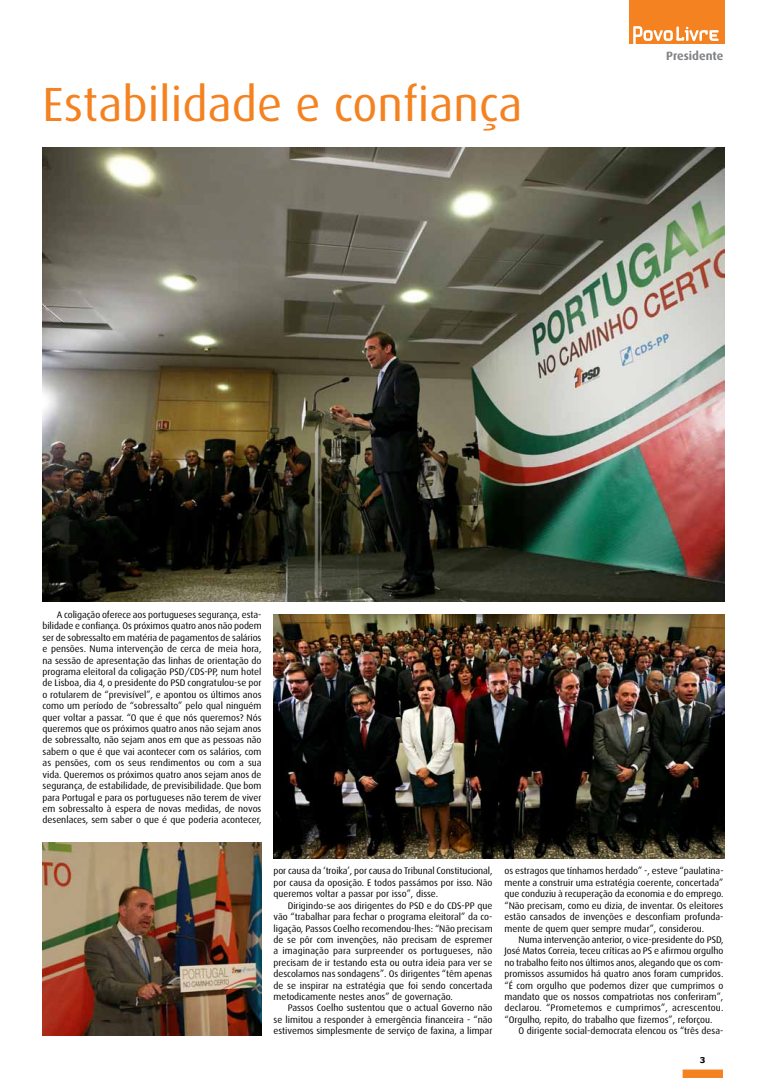
<style>
.page{position:relative;width:766px;height:1078px;background:#fff}
.page>*{position:absolute;margin:0;border:0;box-sizing:border-box;transform-origin:0 0}
.t1{font:48px "Dax";color:#f58220}
.t2{font:700 12px "Dax";color:#808285}
.t3{font:9.5px/11.4px "Dax";color:#000;text-align:justify}
.t4{font:700 8px "Verdana";color:#000}
</style>
<div class="page">
<div style="left:682px;top:1069px;width:40px;height:8px;background:#f58220;border:1px solid #f58220"></div>
<div style="left:628px;top:0;width:96px;height:44px;background:#f58220"></div>
<svg style="left:633px;top:26px;width:85px;height:18px"></svg>
<img style="left:43px;top:147px;width:681px;height:455px">
<img style="left:273px;top:614px;width:451px;height:244px">
<img style="left:43px;top:842px;width:218px;height:193px">
<h1 class="t1" style="left:43px;top:77px;width:481px">Estabilidade e confiança</h1>
<p class="t2" style="left:666px;top:49px;width:59px">Presidente</p>
<p class="t3" style="left:43px;top:609px;width:220px;text-indent:14px">A coligação oferece aos portugueses segurança, esta&shy;bilidade e confiança. Os próximos quatro anos não podem ser de sobressalto em matéria de pagamentos de salários e pensões. Numa intervenção de cerca de meia hora, na sessão de apresentação das linhas de orientação do programa eleitoral da coligação PSD/CDS-PP, num hotel de Lisboa, dia 4, o presidente do PSD congratulou-se por o rotularem de “previsível”, e apontou os últimos anos como um período de “sobressalto” pelo qual ninguém quer voltar a passar. “O que é que nós queremos? Nós queremos que os próximos quatro anos não sejam anos de sobressalto, não sejam anos em que as pessoas não sabem o que é que vai acontecer com os salários, com as pensões, com os seus rendimentos ou com a sua vida. Queremos os próximos quatro anos sejam anos de segurança, de estabilidade, de previsibilidade. Que bom para Portugal e para os portugueses não terem de viver em sobressalto à espera de novas medidas, de novos desenlaces, sem saber o que é que poderia acontecer,</p>
<p class="t3" style="left:273px;top:865px;width:220px">por causa da ‘troika’, por causa do Tribunal Constitucional, por causa da oposição. E todos passámos por isso. Não queremos voltar a passar por isso”, disse.</p>
<p class="t3" style="left:273px;top:899px;width:220px;text-indent:14px">Dirigindo-se aos dirigentes do PSD e do CDS-PP que vão “trabalhar para fechar o programa eleitoral” da co&shy;ligação, Passos Coelho recomendou-lhes: “Não precisam de se pôr com invenções, não precisam de espremer a imaginação para surpreender os portugueses, não precisam de ir testando esta ou outra ideia para ver se descolamos nas sondagens”. Os dirigentes “têm apenas de se inspirar na estratégia que foi sendo concertada metodicamente nestes anos” de governação.</p>
<p class="t3" style="left:273px;top:1002px;width:220px;text-indent:14px">Passos Coelho sustentou que o actual Governo não se limitou a responder à emergência financeira - “não estivemos simplesmente de serviço de faxina, a limpar</p>
<p class="t3" style="left:504px;top:865px;width:220px">os estragos que tínhamos herdado” -, esteve “paulatina&shy;mente a construir uma estratégia coerente, concertada” que conduziu à recuperação da economia e do emprego. “Não precisam, como eu dizia, de inventar. Os eleitores estão cansados de invenções e desconfiam profunda&shy;mente de quem quer sempre mudar”, considerou.</p>
<p class="t3" style="left:504px;top:933px;width:220px;text-indent:14px">Numa intervenção anterior, o vice-presidente do PSD, José Matos Correia, teceu críticas ao PS e afirmou orgulho no trabalho feito nos últimos anos, alegando que os com&shy;promissos assumidos há quatro anos foram cumpridos. “É com orgulho que podemos dizer que cumprimos o mandato que os nossos compatriotas nos conferiram”, declarou. “Prometemos e cumprimos”, acrescentou. “Orgulho, repito, do trabalho que fizemos”, reforçou.</p>
<p class="t3" style="left:518px;top:1025px;width:206px">O dirigente social-democrata elencou os “três desa-</p>
<p class="t4" style="left:699px;top:1054px;width:7px">3</p>
</div>
